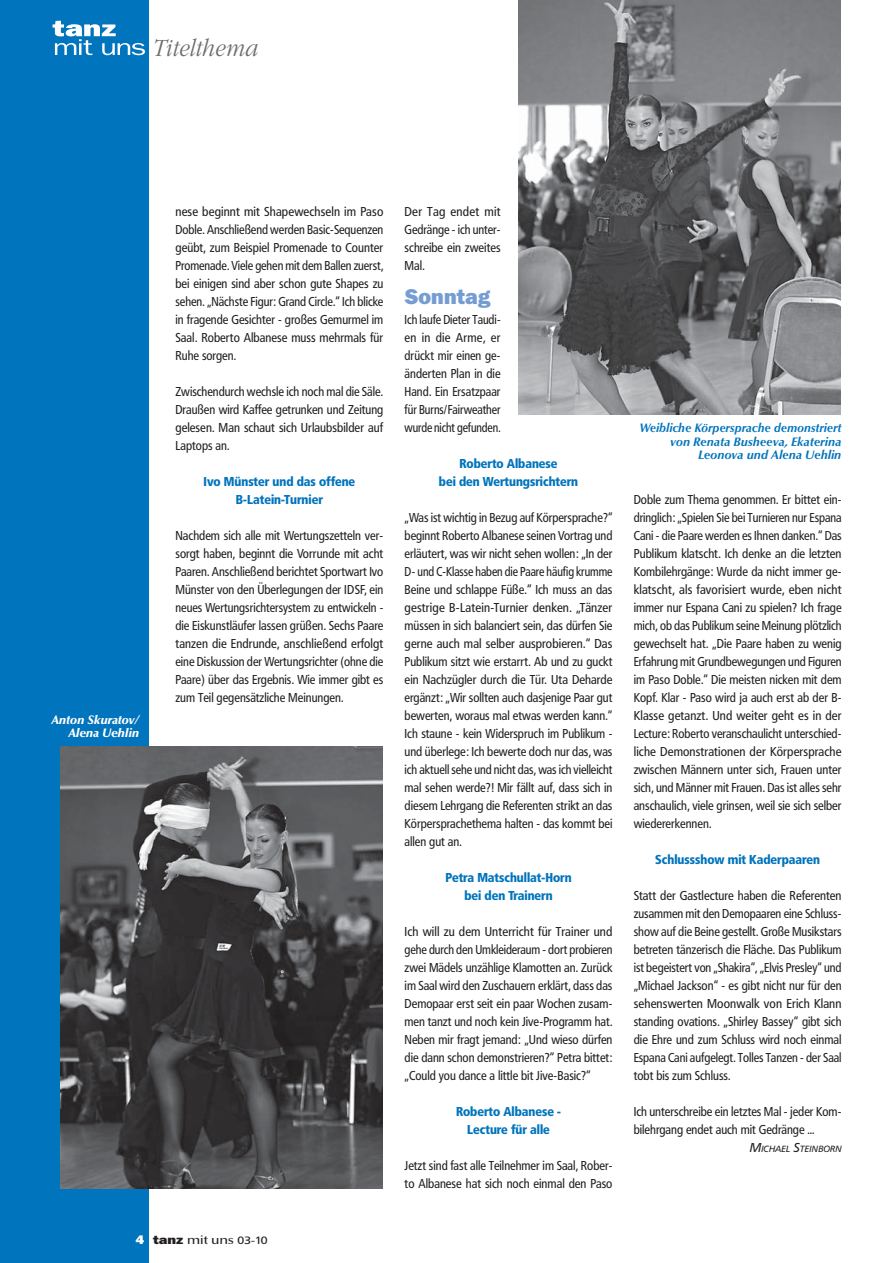
<style>
.page{position:relative;width:893px;height:1263px;background:#fff}
.page>*{position:absolute;margin:0;border:0;box-sizing:border-box;transform-origin:0 0}
.t1{font:italic 300 24px "Garamond Itc T";color:#6d6e70;scale:.9 1}
.t2{font:800 21px "Franklin ITCBQ";color:#769dd2}
.t3{font:12.75px/18px "Frutiger Condensed BQ";color:#231f20;text-align:justify}
.t4{font:12.75px/18px "Frutiger Condensed BQ";color:#231f20;text-align:justify;scale:1.04 1}
.t5{font:900 12.75px/18px "Frutiger Condensed BQ";color:#0074bc;text-align:center}
.t6{font:italic 700 12px/13.5px "Optima BQ";color:#0074bc;text-align:right;scale:.96 1}
.t7{font:italic 900 12px/13.5px "Optima BQ";color:#fff;text-align:right}
.t8{font:500 12px "Optima BQ";letter-spacing:-.01em;color:#231f20;scale:1.2 1}
.t9{font:italic 8.85px "Frutiger BQ";letter-spacing:.02em;color:#231f20}
.s1{font-family:"Franklin ITCBQ";font-weight:800;color:#fff}
.s2{font-family:"Franklin ITCBQ";font-weight:800}
.s3{font-family:"Frutiger BQ";font-weight:400;font-size:10.5px}
.s4{font-size:12.75px}
</style>
<div class="page">
<div style="left:0;top:0;width:149px;height:1263px;background:#0074bc"></div>
<svg style="left:53px;top:21px;width:92px;height:34px"></svg>
<img style="left:519px;top:0;width:321px;height:414px">
<img style="left:61px;top:747px;width:321px;height:441px">
<h1 class="t1" style="left:153px;top:38px;width:119px">Titelthema</h1>
<p class="t7" style="left:52px;top:714px;width:89px">Anton Skuratov/<br>Alena Uehlin</p>
<p class="t4" style="left:175px;top:204px;width:201px">nese beginnt mit Shapewechseln im Paso Doble. Anschließend werden Basic-Sequenzen geübt, zum Beispiel Promenade to Counter Promenade. Viele gehen mit dem Ballen zuerst, bei einigen sind aber schon gute Shapes zu sehen. „Nächste Figur: Grand Circle.“ Ich blicke in fragende Gesichter - großes Gemurmel im Saal. Roberto Albanese muss mehrmals für Ruhe sorgen.</p>
<p class="t3" style="left:175px;top:384px;width:209px">Zwischendurch wechsle ich noch mal die Säle.<br>Draußen wird Kaffee getrunken und Zeitung gelesen. Man schaut sich Urlaubsbilder auf Laptops an.</p>
<p class="t5" style="left:204px;top:474px;width:153px">Ivo Münster und das offene<br>B-Latein-Turnier</p>
<p class="t3" style="left:175px;top:528px;width:209px">Nachdem sich alle mit Wertungszetteln ver&shy;sorgt haben, beginnt die Vorrunde mit acht Paaren. Anschließend berichtet Sportwart Ivo Münster von den Überlegungen der IDSF, ein neues Wertungsrichtersystem zu entwickeln - die Eiskunstläufer lassen grüßen. Sechs Paare tanzen die Endrunde, anschließend erfolgt eine Diskussion der Wertungsrichter (ohne die Paare) über das Ergebnis. Wie immer gibt es zum Teil gegensätzliche Meinungen.</p>
<p class="t8" style="left:136px;top:1235px;width:111px"><span class="s1">4</span> <span class="s2">tanz</span> mit uns <span class="s3">03-10</span></p>
<p class="t4" style="left:405px;top:204px;width:94px">Der Tag endet mit Gedränge - ich unter&shy;schreibe ein zweites Mal.</p>
<h2 class="t2" style="left:405px;top:289px;width:87px">Sonntag</h2>
<p class="t3" style="left:405px;top:312px;width:98px">Ich laufe Dieter Taudi&shy;en in die Arme, er drückt mir einen ge&shy;änderten Plan in die Hand. Ein Ersatzpaar für Burns/Fairweather wurde nicht gefunden.</p>
<p class="t5" style="left:439px;top:456px;width:141px">Roberto Albanese<br>bei den Wertungsrichtern</p>
<p class="t3" style="left:405px;top:510px;width:209px">„Was ist wichtig in Bezug auf Körpersprache?“ beginnt Roberto Albanese seinen Vortrag und erläutert, was wir nicht sehen wollen: „In der D- und C-Klasse haben die Paare häufig krumme Beine und schlappe Füße.“ Ich muss an das gestrige B-Latein-Turnier denken. „Tänzer müssen in sich balanciert sein, das dürfen Sie gerne auch mal selber ausprobieren.“ Das Publikum sitzt wie erstarrt. Ab und zu guckt ein Nachzügler durch die Tür. Uta Deharde ergänzt: „Wir sollten auch dasjenige Paar gut bewerten, woraus mal etwas werden kann.“ Ich staune - kein Widerspruch im Publikum - und überlege: Ich bewerte doch nur das, was ich aktuell sehe und nicht das, was ich vielleicht mal sehen werde?! Mir fällt auf, dass sich in diesem Lehrgang die Referenten strikt an das Körpersprachethema halten - das kommt bei allen gut an.</p>
<p class="t5" style="left:445px;top:870px;width:128px">Petra Matschullat-Horn bei den Trainern</p>
<p class="t3" style="left:405px;top:924px;width:209px">Ich will zu dem Unterricht für Trainer und gehe durch den Umkleideraum - dort probieren zwei Mädels unzählige Klamotten an. Zurück im Saal wird den Zuschauern erklärt, dass das Demopaar erst seit ein paar Wochen zusam&shy;men tanzt und noch kein Jive-Programm hat.<br>Neben mir fragt jemand: „Und wieso dürfen die dann schon demonstrieren?“ Petra bittet: „Could you dance a little bit Jive-Basic?“</p>
<p class="t5" style="left:456px;top:1104px;width:106px">Roberto Albanese -<br>Lecture für alle</p>
<p class="t3" style="left:405px;top:1158px;width:209px">Jetzt sind fast alle Teilnehmer im Saal, Rober&shy;to Albanese hat sich noch einmal den Paso</p>
<p class="t6" style="left:640px;top:422px;width:212px">Weibliche Körpersprache demonstriert von Renata Busheeva, Ekaterina<br>Leonova und Alena Uehlin</p>
<p class="t3" style="left:634px;top:492px;width:209px">Doble zum Thema genommen. Er bittet ein&shy;dringlich: „Spielen Sie bei Turnieren nur Espana Cani - die Paare werden es Ihnen danken.“ Das Publikum klatscht. Ich denke an die letzten Kombilehrgänge: Wurde da nicht immer ge&shy;klatscht, als favorisiert wurde, eben nicht immer nur Espana Cani zu spielen? Ich frage mich, ob das Publikum seine Meinung plötzlich gewechselt hat. „Die Paare haben zu wenig Erfahrung mit Grundbewegungen und Figuren im Paso Doble.“ Die meisten nicken mit dem Kopf. Klar - Paso wird ja auch erst ab der B-Klasse getanzt. Und weiter geht es in der Lecture: Roberto veranschaulicht unterschied&shy;liche Demonstrationen der Körpersprache zwischen Männern unter sich, Frauen unter sich, und Männer mit Frauen. Das ist alles sehr anschaulich, viele grinsen, weil sie sich selber wiedererkennen.</p>
<p class="t5" style="left:655px;top:852px;width:166px">Schlussshow mit Kaderpaaren</p>
<p class="t3" style="left:634px;top:888px;width:209px">Statt der Gastlecture haben die Referenten zusammen mit den Demopaaren eine Schluss&shy;show auf die Beine gestellt. Große Musikstars betreten tänzerisch die Fläche. Das Publikum ist begeistert von „Shakira“, „Elvis Presley“ und „Michael Jackson“ - es gibt nicht nur für den sehenswerten Moonwalk von Erich Klann standing ovations. „Shirley Bassey“ gibt sich die Ehre und zum Schluss wird noch einmal Espana Cani aufgelegt. Tolles Tanzen - der Saal tobt bis zum Schluss.</p>
<p class="t3" style="left:634px;top:1104px;width:209px">Ich unterschreibe ein letztes Mal - jeder Kom&shy;bilehrgang endet auch mit Gedränge ...</p>
<p class="t9" style="left:750px;top:1145px;width:93px"><span class="s4">M</span>ICHAEL <span class="s4">S</span>TEINBORN</p>
</div>
